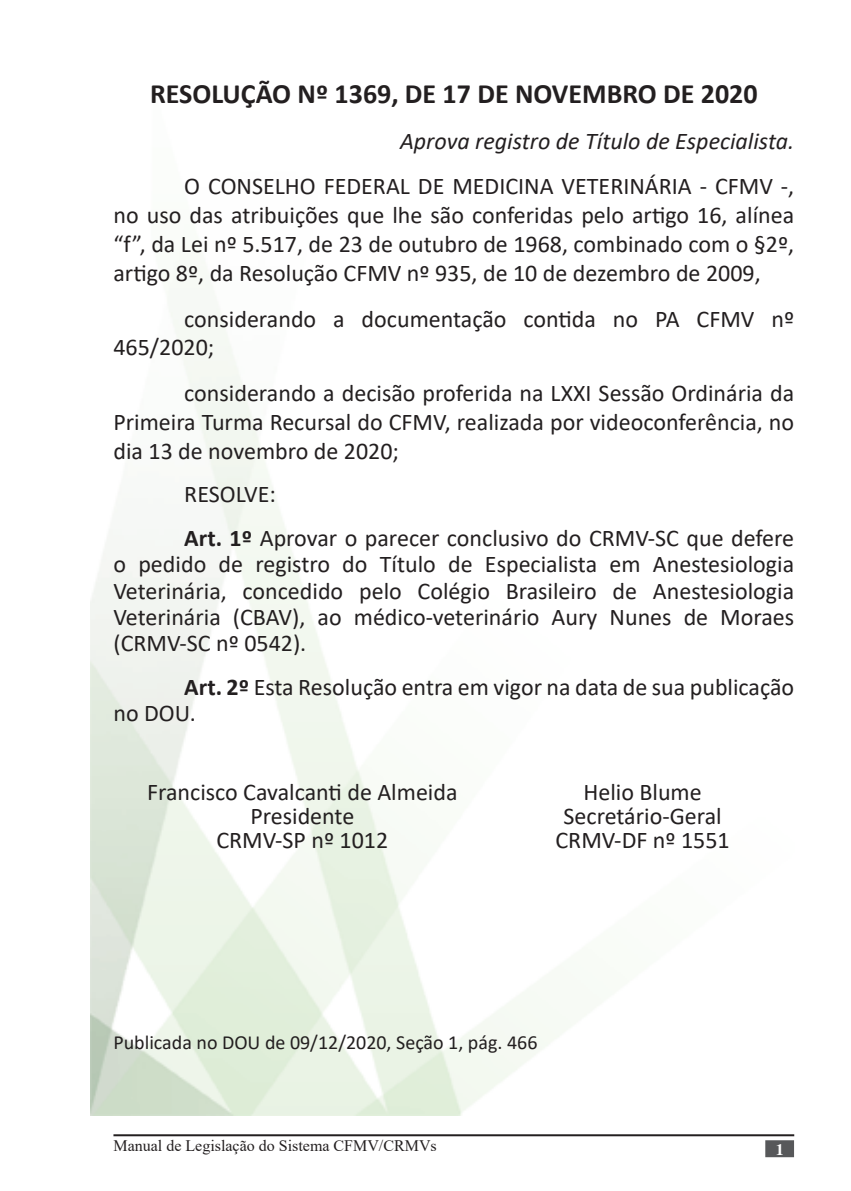
<style>
.page{position:relative;width:851px;height:1191px;background:#fff}
.page>*{position:absolute;margin:0;border:0;box-sizing:border-box;transform-origin:0 0}
.Texto_de_nota_de_rod{font:700 28px "Calibri";color:#231f20}
.Corpo_de_texto{font:24px/28.8px "Calibri";color:#231f20;text-align:justify}
.Texto_de_nota_de_rod-2{font:italic 24px "Calibri";color:#231f20}
.t1{font:20px "Calibri";color:#231f20}
.t2{font:16px "Times New Roman";color:#231f20}
.Apresentação{font:700 16px "Times";color:#fff}
.s1{font-weight:700}
</style>
<div class="page">
<hr style="left:113px;top:1134px;width:681px;height:2px;background:#231f20">
<div style="left:765px;top:1140px;width:28px;height:17px;background:#57585a;border:2px solid #57585a"></div>
<p class="Texto_de_nota_de_rod" style="left:150px;top:74px;width:609px">RESOLUÇÃO Nº 1369, DE 17 DE NOVEMBRO DE 2020</p>
<p class="Texto_de_nota_de_rod-2" style="left:400px;top:124px;width:395px">Aprova registro de Título de Especialista.</p>
<p class="Corpo_de_texto" style="left:113px;top:171px;width:682px;text-indent:71px">O CONSELHO FEDERAL DE MEDICINA VETERINÁRIA - CFMV -, no uso das atribuições que lhe são conferidas pelo artigo 16, alínea “f”, da Lei nº 5.517, de 23 de outubro de 1968, combinado com o §2º, artigo 8º, da Resolução CFMV nº 935, de 10 de dezembro de 2009,</p>
<p class="Corpo_de_texto" style="left:113px;top:303px;width:682px;text-indent:71px">considerando a documentação contida no PA CFMV nº<br>465/2020;</p>
<p class="Corpo_de_texto" style="left:113px;top:378px;width:682px;text-indent:71px">considerando a decisão proferida na LXXI Sessão Ordinária da Primeira Turma Recursal do CFMV, realizada por videoconferência, no dia 13 de novembro de 2020;</p>
<p class="Corpo_de_texto" style="left:184px;top:479px;width:93px">RESOLVE:</p>
<p class="Corpo_de_texto" style="left:113px;top:524px;width:682px;line-height:26.4px;text-indent:71px"><span class="s1">Art. 1º</span> Aprovar o parecer conclusivo do CRMV-SC que defere o pedido de registro do Título de Especialista em Anestesiologia Veterinária, concedido pelo Colégio Brasileiro de Anestesiologia Veterinária (CBAV), ao médico-veterinário Aury Nunes de Moraes (CRMV-SC nº 0542).</p>
<p class="Corpo_de_texto" style="left:113px;top:673px;width:682px;line-height:26.4px;text-indent:71px"><span class="s1">Art. 2º</span> Esta Resolução entra em vigor na data de sua publicação no DOU.</p>
<p class="Corpo_de_texto" style="left:147px;top:777px;width:312px">Francisco Cavalcanti de Almeida</p>
<p class="Corpo_de_texto" style="left:250px;top:801px;width:105px">Presidente</p>
<p class="Corpo_de_texto" style="left:216px;top:825px;width:173px">CRMV-SP nº 1012</p>
<p class="Corpo_de_texto" style="left:583px;top:777px;width:120px">Helio Blume</p>
<p class="Corpo_de_texto" style="left:563px;top:801px;width:160px">Secretário-Geral</p>
<p class="Corpo_de_texto" style="left:555px;top:825px;width:176px">CRMV-DF nº 1551</p>
<p class="t1" style="left:113px;top:1028px;width:425px">Publicada no DOU de 09/12/2020, Seção 1, pág. 466</p>
<p class="t2" style="left:113px;top:1134px;width:325px">Manual de Legislação do Sistema CFMV/CRMVs</p>
<p class="Apresentação" style="left:775px;top:1140px;width:9px">1</p>
</div>
